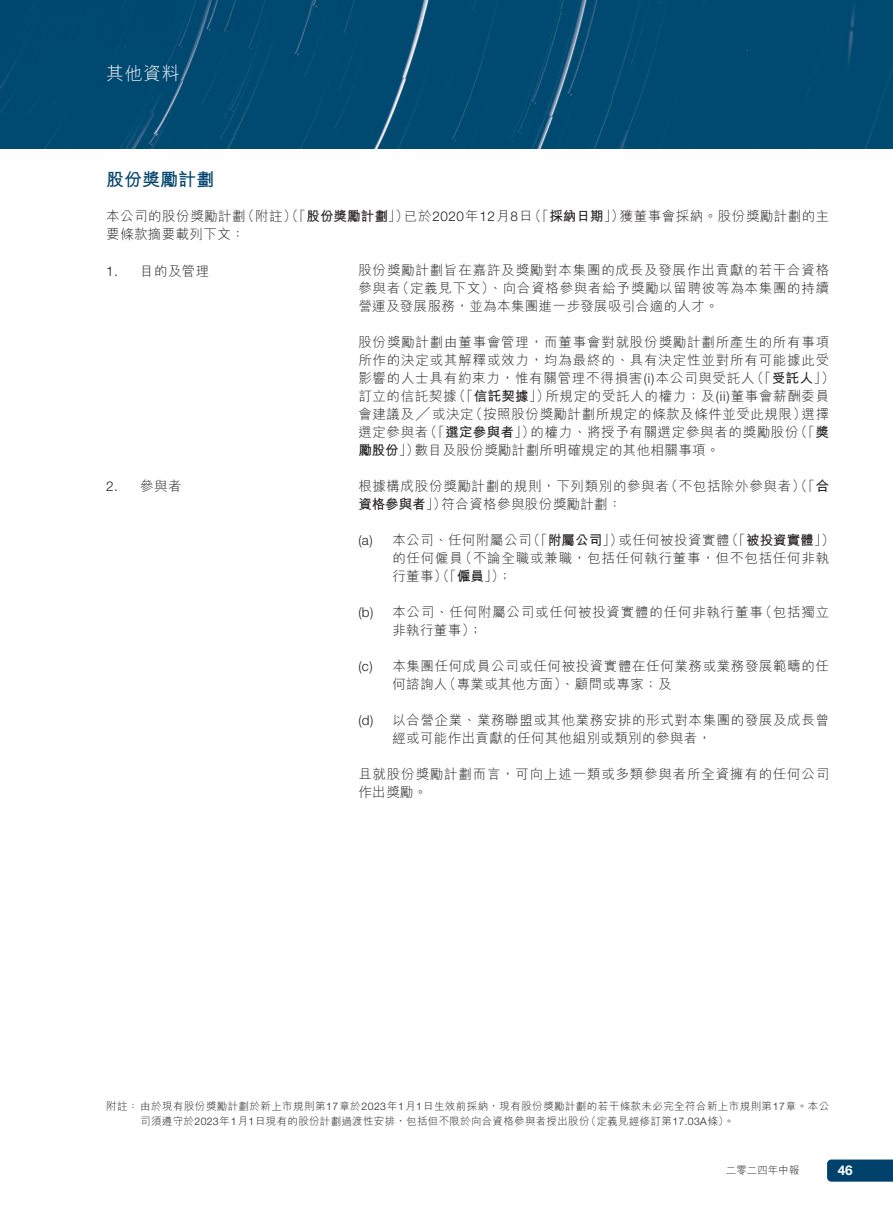
<style>
.page{position:relative;width:893px;height:1212px;background:#fff}
.page>*{position:absolute;margin:0;border:0;box-sizing:border-box;transform-origin:0 0}
.t1{font:700 18px "M Hei HK";color:#00426b}
.t2{font:300 18px "M Hei HK";color:#fff}
.t3{font:300 13.5px/18px "M Hei HK";letter-spacing:.05em;color:#231f20}
.t4{font:300 13.5px/18px "M Hei HK";letter-spacing:.03em;color:#231f20}
.t5{font:700 13.5px "M Hei HK";letter-spacing:.005em;color:#231f20}
.t6{font:300 13.5px "Helvetica Neue LT Std";letter-spacing:.035em;color:#231f20}
.t7{font:700 13.5px "Helvetica Neue LT Std";color:#fff}
.t8{font:300 10.5px/15px "M Hei HK";letter-spacing:.04em;color:#231f20}
.t9{font:300 10.5px "M Hei HK";color:#231f20}
.s1{font-weight:700}
.s2{font-family:"M Hei HK"}
.s3{font-family:"Helvetica Neue LT Std"}
.s4{font-weight:300}
</style>
<div class="page">
<svg style="left:827px;top:1159px;width:66px;height:22px"></svg>
<div style="left:0;top:0;width:893px;height:149px;background:#004971"></div>
<h1 class="t2" style="left:106px;top:64px;width:75px">其他資料</h1>
<h1 class="t1" style="left:106px;top:166px;width:109px">股份獎勵計劃</h1>
<p class="t3" style="left:241px;top:207px;width:169px">（附註）（「<span class="s1">股份獎勵計劃</span>」）</p>
<p class="t3" style="left:528px;top:207px;width:98px">（「<span class="s1">採納日期</span>」）</p>
<p class="t3" style="left:620px;top:207px;width:211px">獲董事會採納。股份獎勵計劃的主</p>
<p class="t3" style="left:106px;top:207px;width:141px">本公司的股份獎勵計劃要條款摘要載列下文：</p>
<p class="t6" style="left:404px;top:208px;width:130px"><span class="s2">已於</span>2020<span class="s2">年</span>12<span class="s2">月</span>8<span class="s2">日</span></p>
<p class="t6" style="left:106px;top:263px;width:13px">1.</p>
<p class="t3" style="left:140px;top:262px;width:71px">目的及管理</p>
<p class="t6" style="left:106px;top:478px;width:13px">2.</p>
<p class="t3" style="left:140px;top:477px;width:43px">參與者</p>
<p class="t3" style="left:358px;top:261px;width:472px">股份獎勵計劃旨在嘉許及獎勵對本集團的成長及發展作出貢獻的若干合資格</p>
<p class="t4" style="left:358px;top:279px;width:362px">參與者<br>營運及發展服務，並為本集團進一步發展吸引合適的人才。</p>
<p class="t3" style="left:358px;top:333px;width:472px">股份獎勵計劃由董事會管理，而董事會對就股份獎勵計劃所產生的所有事項</p>
<p class="t3" style="left:358px;top:351px;width:472px">所作的決定或其解釋或效力，均為最終的、具有決定性並對所有可能據此受</p>
<p class="t3" style="left:750px;top:369px;width:86px">（「<span class="s1">受託人</span> (「</p>
<p class="t3" style="left:396px;top:279px;width:435px">（定義見下文）、向合資格參與者給予獎勵以留聘彼等為本集團的持續</p>
<p class="t3" style="left:545px;top:369px;width:285px;text-indent:-187px">影響的人士具有約束力，惟有關管理不得損害 <span class="s3">)i(</span> 本公司與受託人<br>所規定的受託人的權力；及 <span class="s3">)i i(</span> 董事會薪酬委員</p>
<p class="t3" style="left:452px;top:387px;width:99px">（「<span class="s1">信託契據</span>」）</p>
<p class="t3" style="left:358px;top:387px;width:100px">訂立的信託契據</p>
<p class="t3" style="left:358px;top:405px;width:117px">會建議及╱ 或決定</p>
<p class="t3" style="left:469px;top:405px;width:339px">（按照股份獎勵計劃所規定的條款及條件並受此規限）</p>
<p class="t3" style="left:802px;top:405px;width:29px">選擇</p>
<p class="t4" style="left:415px;top:423px;width:306px;text-indent:-56px">選定參與者<br>數目及股份獎勵計劃所明確規定的其他相關事項。</p>
<p class="t3" style="left:531px;top:423px;width:269px">的權力、將授予有關選定參與者的獎勵股份</p>
<p class="t5" style="left:424px;top:422px;width:113px"><span class="s4">（「</span>選定參與者<span class="s4">」）</span></p>
<p class="t3" style="left:794px;top:423px;width:37px">（「<span class="s1">獎</span></p>
<p class="t5" style="left:358px;top:440px;width:63px">勵股份<span class="s4">」）</span></p>
<p class="t3" style="left:664px;top:477px;width:166px">（不包括除外參與者）（「<span class="s1">合</span></p>
<p class="t3" style="left:358px;top:477px;width:312px">根據構成股份獎勵計劃的規則，下列類別的參與者</p>
<p class="t4" style="left:442px;top:495px;width:182px">符合資格參與股份獎勵計劃：</p>
<p class="t5" style="left:358px;top:494px;width:89px">資格參與者<span class="s4">」）</span></p>
<p class="t6" style="left:358px;top:532px;width:16px">a( )</p>
<p class="t6" style="left:358px;top:604px;width:17px">b( )</p>
<p class="t6" style="left:358px;top:658px;width:16px">c( )</p>
<p class="t6" style="left:358px;top:712px;width:17px">d( )</p>
<p class="t3" style="left:527px;top:531px;width:98px">（「<span class="s1">附屬公司</span>」）</p>
<p class="t5" style="left:725px;top:530px;width:111px"><span class="s4">（「</span>被投資實體 <span class="s4">(「</span></p>
<p class="t3" style="left:392px;top:531px;width:141px">本公司、任何附屬公司</p>
<p class="t3" style="left:618px;top:531px;width:113px">或任何被投資實體</p>
<p class="t3" style="left:459px;top:549px;width:372px">（不論全職或兼職，包括任何執行董事，但不包括任何非執</p>
<p class="t3" style="left:392px;top:549px;width:121px">的任何僱員<br>行董事）（「<span class="s1">僱員</span> ;(「</p>
<p class="t3" style="left:759px;top:603px;width:72px">（包括獨立</p>
<p class="t3" style="left:392px;top:603px;width:372px">本公司、任何附屬公司或任何被投資實體的任何非執行董事</p>
<p class="t3" style="left:392px;top:621px;width:92px">非執行董事 ;(</p>
<p class="t3" style="left:392px;top:657px;width:438px">本集團任何成員公司或任何被投資實體在任何業務或業務發展範疇的任</p>
<p class="t4" style="left:443px;top:675px;width:230px">（專業或其他方面）、顧問或專家；及</p>
<p class="t3" style="left:392px;top:675px;width:57px">何諮詢人</p>
<p class="t3" style="left:392px;top:711px;width:438px">以合營企業、業務聯盟或其他業務安排的形式對本集團的發展及成長曾</p>
<p class="t4" style="left:392px;top:729px;width:320px">經或可能作出貢獻的任何其他組別或類別的參與者，</p>
<p class="t3" style="left:358px;top:765px;width:472px">且就股份獎勵計劃而言，可向上述一類或多類參與者所全資擁有的任何公司作出獎勵。</p>
<p class="t8" style="left:586px;top:1098px;width:245px;text-indent:-480px">附註：由於現有股份獎勵計劃於新上市規則第<span class="s3">17</span>章於<span class="s3">2023</span>年<span class="s3">1</span>月<span class="s3">1</span>日生效前採納，現有股份獎勵計劃的若干條款未必完全符合新上市規則第<span class="s3">17</span>章。本公（定義見經修訂第<span class="s3">17.03A</span>條。(</p>
<p class="t8" style="left:140px;top:1113px;width:451px">司須遵守於<span class="s3">2023</span>年<span class="s3">1</span>月<span class="s3">1</span>日現有的股份計劃過渡性安排，包括但不限於向合資格參與者授出股份</p>
<p class="t9" style="left:726px;top:1165px;width:75px">二零二四年中報</p>
<p class="t7" style="left:838px;top:1162px;width:17px">46</p>
</div>
